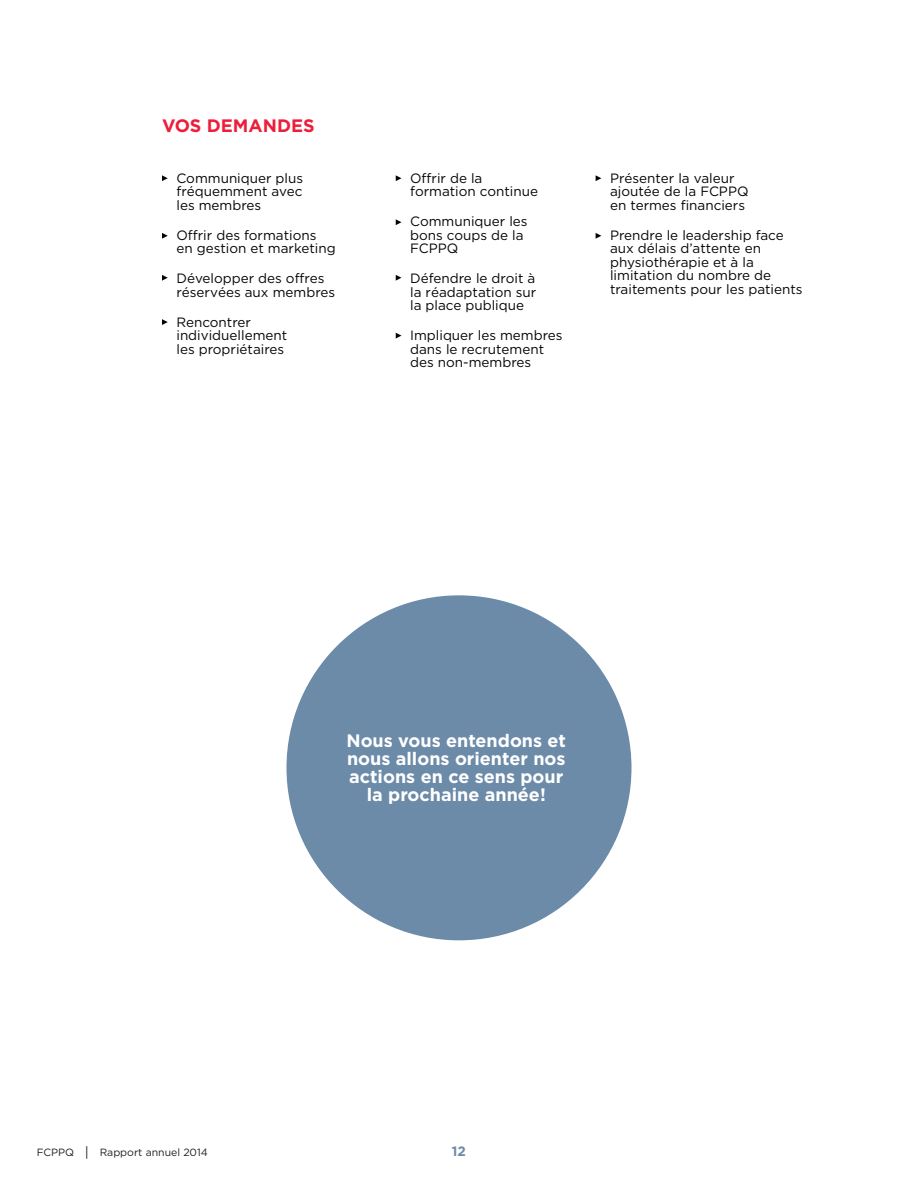
<style>
.page{position:relative;width:918px;height:1188px;background:#fff}
.page>*{position:absolute;margin:0;border:0;box-sizing:border-box;transform-origin:0 0}
.t1{font:700 18px/18px "Gotham HTF";color:#fff;text-align:center}
.t2{font:700 18px "Gotham HTF";color:#ed1e3a}
.t3{font:13.5px/13.5px "Gotham HTF";color:#050504}
.t4{font:700 13.5px "Gotham HTF";color:#6d8ca9}
.t5{font:10.5px "Gotham HTF";color:#231f20}
.s1{font-size:13.5px}
</style>
<div class="page">
<div style="left:286px;top:595px;width:346px;height:345px;background:#6c8ba9;border-radius:50%"></div>
<svg style="left:162px;top:175px;width:6px;height:6px"></svg>
<svg style="left:162px;top:233px;width:6px;height:6px"></svg>
<svg style="left:162px;top:275px;width:6px;height:6px"></svg>
<svg style="left:162px;top:319px;width:6px;height:6px"></svg>
<svg style="left:396px;top:219px;width:5px;height:6px"></svg>
<svg style="left:396px;top:275px;width:5px;height:6px"></svg>
<svg style="left:396px;top:333px;width:5px;height:6px"></svg>
<svg style="left:596px;top:175px;width:5px;height:6px"></svg>
<svg style="left:596px;top:233px;width:5px;height:6px"></svg>
<svg style="left:396px;top:175px;width:5px;height:6px"></svg>
<p class="t2" style="left:162px;top:115px;width:154px">VOS DEMANDES</p>
<p class="t3" style="left:176px;top:171px;width:128px;text-align:justify">Communiquer plus fréquemment avec les membres</p>
<p class="t3" style="left:176px;top:228px;width:161px">Offrir des formations en gestion et marketing</p>
<p class="t3" style="left:176px;top:272px;width:160px">Développer des offres réservées aux membres</p>
<p class="t3" style="left:176px;top:315px;width:112px">Rencontrer individuellement les propriétaires</p>
<p class="t3" style="left:410px;top:171px;width:129px">Offrir de la formation continue</p>
<p class="t3" style="left:410px;top:215px;width:119px">Communiquer les bons coups de la<br>FCPPQ</p>
<p class="t3" style="left:410px;top:272px;width:128px;text-align:justify">Défendre le droit à la réadaptation sur la place publique</p>
<p class="t3" style="left:410px;top:329px;width:154px">Impliquer les membres dans le recrutement des non-membres</p>
<p class="t3" style="left:610px;top:171px;width:140px">Présenter la valeur ajoutée de la FCPPQ en termes financiers</p>
<p class="t3" style="left:610px;top:228px;width:194px">Prendre le leadership face aux délais d’attente en physiothérapie et à la limitation du nombre de traitements pour les patients</p>
<p class="t1" style="left:346px;top:731px;width:221px">Nous vous entendons et nous allons orienter nos actions en ce sens pour la prochaine année!</p>
<p class="t5" style="left:37px;top:1146px;width:173px">FCPPQ <span class="s1">|</span> Rapport annuel 2014</p>
<p class="t4" style="left:452px;top:1143px;width:16px">12</p>
</div>
